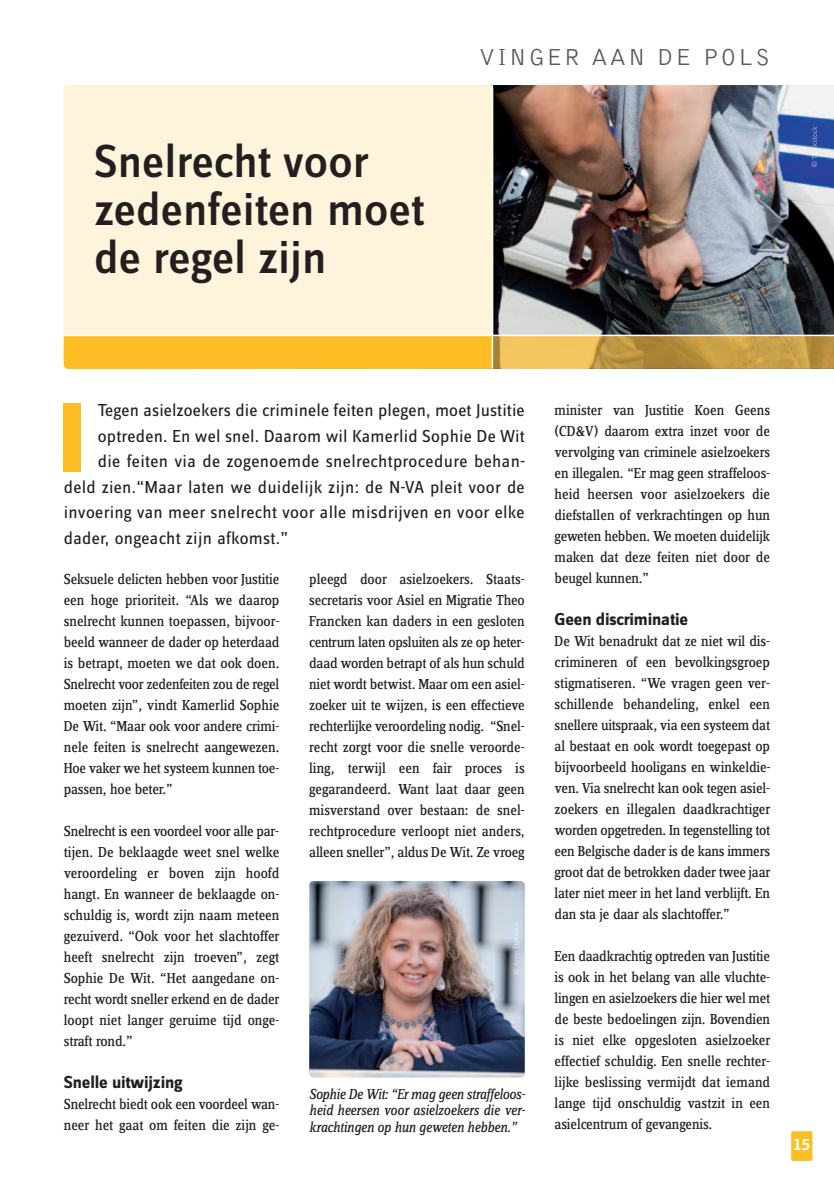
<style>
.page{position:relative;width:834px;height:1195px;background:#fff}
.page>*{position:absolute;margin:0;border:0;box-sizing:border-box;transform-origin:0 0}
.t1{font:500 48px/48px "Zine Sans Dis";color:#231f20}
.t2{font:300 24px "Bell Gothic Std";letter-spacing:.1em;color:#57585a}
.t3{font:18px "Zine Sans Dis";letter-spacing:.015em;color:#231f20}
.t4{font:700 18px "Zine Sans Dis";letter-spacing:-.01em;color:#231f20}
.t5{font:15px/21px "Zine Serif Dis";letter-spacing:-.01em;color:#231f20;text-align:justify}
.t6{font:italic 15px/16.5px "Zine Serif Dis";letter-spacing:-.02em;color:#231f20;text-align:justify;scale:.95 1}
.t7{font:900 15px "Bell Gothic Std";color:#fff}
</style>
<div class="page">
<div style="left:791px;top:1131px;width:21px;height:30px;background:#fdbe25;border-radius:2px"></div>
<img style="left:493px;top:85px;width:340px;height:250px">
<div style="left:64px;top:85px;width:427px;height:250px;background:#fef4dc"></div>
<svg style="left:64px;top:336px;width:769px;height:33px;background:#e7b236"></svg>
<hr style="left:491px;top:39px;width:2px;height:336px;background:#fff">
<div style="left:64px;top:403px;width:17px;height:68px;background:#fdbe25"></div>
<img style="left:811px;top:126px;width:5px;height:41px">
<img style="left:309px;top:881px;width:215px;height:196px;border-radius:4px">
<img style="left:513px;top:922px;width:5px;height:52px">
<h1 class="t1" style="left:94px;top:141px;width:331px">Snelrecht voor zedenfeiten moet de regel zijn</h1>
<h2 class="t2" style="left:479px;top:48px;width:292px">VINGER AAN DE POLS</h2>
<p class="t3" style="left:98px;top:404px;width:428px">Tegen asielzoekers die criminele feiten plegen, moet Justitie</p>
<p class="t3" style="left:98px;top:430px;width:428px">optreden. En wel snel. Daarom wil Kamerlid Sophie De Wit</p>
<p class="t3" style="left:98px;top:455px;width:428px">die feiten via de zogenoemde snelrechtprocedure behan-</p>
<p class="t3" style="left:64px;top:481px;width:462px">deld zien.“Maar laten we duidelijk zijn: de N-VA pleit voor de</p>
<p class="t3" style="left:64px;top:506px;width:462px">invoering van meer snelrecht voor alle misdrijven en voor elke</p>
<p class="t3" style="left:64px;top:532px;width:226px">dader, ongeacht zijn afkomst.”</p>
<p class="t5" style="left:64px;top:570px;width:217px">Seksuele delicten hebben voor Justitie een hoge prioriteit. “Als we daarop snelrecht kunnen toepassen, bijvoor&shy;beeld wanneer de dader op heterdaad is betrapt, moeten we dat ook doen.<br>Snelrecht voor zedenfeiten zou de regel moeten zijn”, vindt Kamerlid Sophie De Wit. “Maar ook voor andere crimi&shy;nele feiten is snelrecht aangewezen.<br>Hoe vaker we het systeem kunnen toe&shy;passen, hoe beter.”</p>
<p class="t5" style="left:64px;top:822px;width:217px">Snelrecht is een voordeel voor alle par&shy;tijen. De beklaagde weet snel welke veroordeling er boven zijn hoofd hangt. En wanneer de beklaagde on&shy;schuldig is, wordt zijn naam meteen gezuiverd. “Ook voor het slachtoffer heeft snelrecht zijn troeven”, zegt Sophie De Wit. “Het aangedane on&shy;recht wordt sneller erkend en de dader loopt niet langer geruime tijd onge&shy;straft rond.”</p>
<p class="t4" style="left:64px;top:1076px;width:120px">Snelle uitwijzing</p>
<p class="t5" style="left:64px;top:1095px;width:217px">Snelrecht biedt ook een voordeel wan&shy;neer het gaat om feiten die zijn ge-</p>
<p class="t5" style="left:309px;top:570px;width:217px">pleegd door asielzoekers. Staats&shy;secretaris voor Asiel en Migratie Theo Francken kan daders in een gesloten centrum laten opsluiten als ze op heter&shy;daad worden betrapt of als hun schuld niet wordt betwist. Maar om een asiel&shy;zoeker uit te wijzen, is een effectieve rechterlijke veroordeling nodig. “Snel&shy;recht zorgt voor die snelle veroorde&shy;ling, terwijl een fair proces is gegarandeerd. Want laat daar geen misverstand over bestaan: de snel&shy;rechtprocedure verloopt niet anders, alleen sneller”, aldus De Wit. Ze vroeg</p>
<p class="t6" style="left:309px;top:1087px;width:228px">Sophie De Wit: “Er mag geen straffeloos&shy;heid heersen voor asielzoekers die ver&shy;krachtingen op hun geweten hebben.”</p>
<p class="t5" style="left:554px;top:401px;width:217px">minister van Justitie Koen Geens (CD&amp;V) daarom extra inzet voor de vervolging van criminele asielzoekers en illegalen. “Er mag geen straffeloos&shy;heid heersen voor asielzoekers die diefstallen of verkrachtingen op hun geweten hebben. We moeten duidelijk maken dat deze feiten niet door de beugel kunnen.”</p>
<p class="t4" style="left:554px;top:613px;width:135px">Geen discriminatie</p>
<p class="t5" style="left:554px;top:632px;width:217px">De Wit benadrukt dat ze niet wil dis&shy;crimineren of een bevolkingsgroep stigmatiseren. “We vragen geen ver&shy;schillende behandeling, enkel een snellere uitspraak, via een systeem dat al bestaat en ook wordt toegepast op bijvoorbeeld hooligans en winkeldie&shy;ven. Via snelrecht kan ook tegen asiel&shy;zoekers en illegalen daadkrachtiger worden opgetreden. In tegenstelling tot een Belgische dader is de kans immers groot dat de betrokken dader twee jaar later niet meer in het land verblijft. En dan sta je daar als slachtoffer.”</p>
<p class="t5" style="left:554px;top:947px;width:217px">Een daadkrachtig optreden van Justitie is ook in het belang van alle vluchte&shy;lingen en asielzoekers die hier wel met de beste bedoelingen zijn. Bovendien is niet elke opgesloten asielzoeker effectief schuldig. Een snelle rechter&shy;lijke beslissing vermijdt dat iemand lange tijd onschuldig vastzit in een asielcentrum of gevangenis.</p>
<p class="t7" style="left:793px;top:1139px;width:18px">15</p>
</div>
